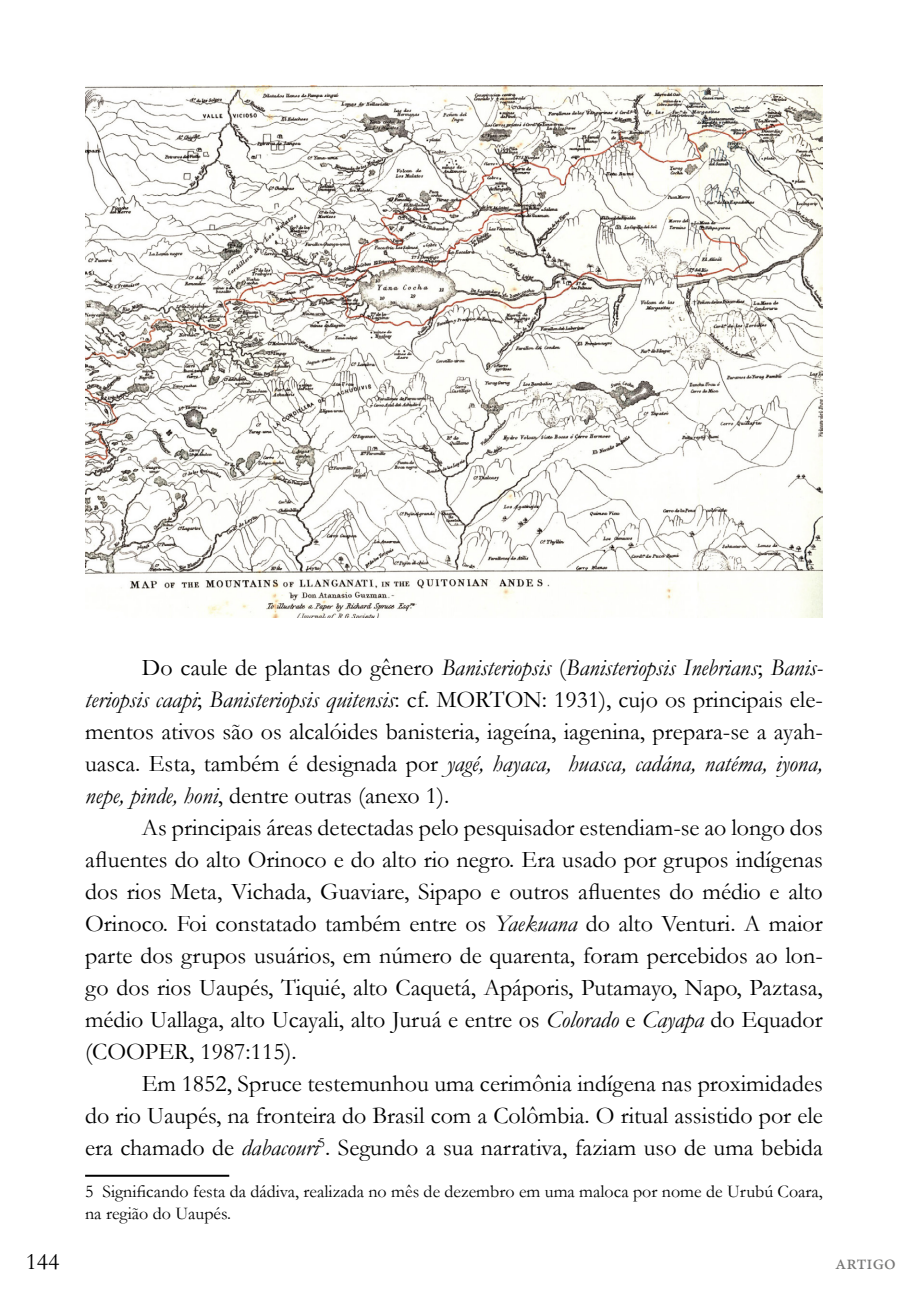
<style>
.page{position:relative;width:908px;height:1304px;background:#fff}
.page>*{position:absolute;margin:0;border:0;box-sizing:border-box;transform-origin:0 0}
.texto{font:24px/32px "Garamond";color:#000;text-align:justify}
.t1{font:20px "Minion Pro";color:#777776}
.notas{font:18px/21.6px "Garamond";color:#000}
.s1{font-style:italic}
</style>
<div class="page">
<img style="left:85px;top:85px;width:737px;height:532px">
<hr style="left:85px;top:1175px;width:144px;height:2px;background:#000">
<p class="texto" style="left:85px;top:651px;width:739px;text-indent:57px">Do caule de plantas do gênero <span class="s1">Banisteriopsis</span> (<span class="s1">Banisteriopsis Inebrians</span>; <span class="s1">Banis&shy;teriopsis caapi</span>; <span class="s1">Banisteriopsis quitensis</span>: cf. MORTON: 1931), cujo os principais ele&shy;mentos ativos são os alcalóides banisteria, iageína, iagenina, prepara-se a ayah&shy;uasca. Esta, também é designada por <span class="s1">yagé, hayaca, huasca, cadána, natéma, iyona, nepe, pinde, honi</span>, dentre outras (anexo 1).</p>
<p class="texto" style="left:85px;top:811px;width:739px;text-indent:57px">As principais áreas detectadas pelo pesquisador estendiam-se ao longo dos afluentes do alto Orinoco e do alto rio negro. Era usado por grupos indígenas dos rios Meta, Vichada, Guaviare, Sipapo e outros afluentes do médio e alto Orinoco. Foi constatado também entre os <span class="s1">Yaekuana</span> do alto Venturi. A maior parte dos grupos usuários, em número de quarenta, foram percebidos ao lon&shy;go dos rios Uaupés, Tiquié, alto Caquetá, Apáporis, Putamayo, Napo, Paztasa, médio Uallaga, alto Ucayali, alto Juruá e entre os <span class="s1">Colorado</span> e <span class="s1">Cayapa</span> do Equador (COOPER, 1987:115).</p>
<p class="texto" style="left:85px;top:1067px;width:739px;text-indent:57px">Em 1852, Spruce testemunhou uma cerimônia indígena nas proximidades do rio Uaupés, na fronteira do Brasil com a Colômbia. O ritual assistido por ele era chamado de <span class="s1">dabacouri</span><sup>5</sup>. Segundo a sua narrativa, faziam uso de uma bebida</p>
<p class="notas" style="left:85px;top:1180px;width:738px">5 Significando festa da dádiva, realizada no mês de dezembro em uma maloca por nome de Urubú Coara, na região do Uaupés.</p>
<p class="texto" style="left:26px;top:1245px;width:35px">144</p>
<p class="t1" style="left:834px;top:1249px;width:62px">Artigo</p>
</div>
